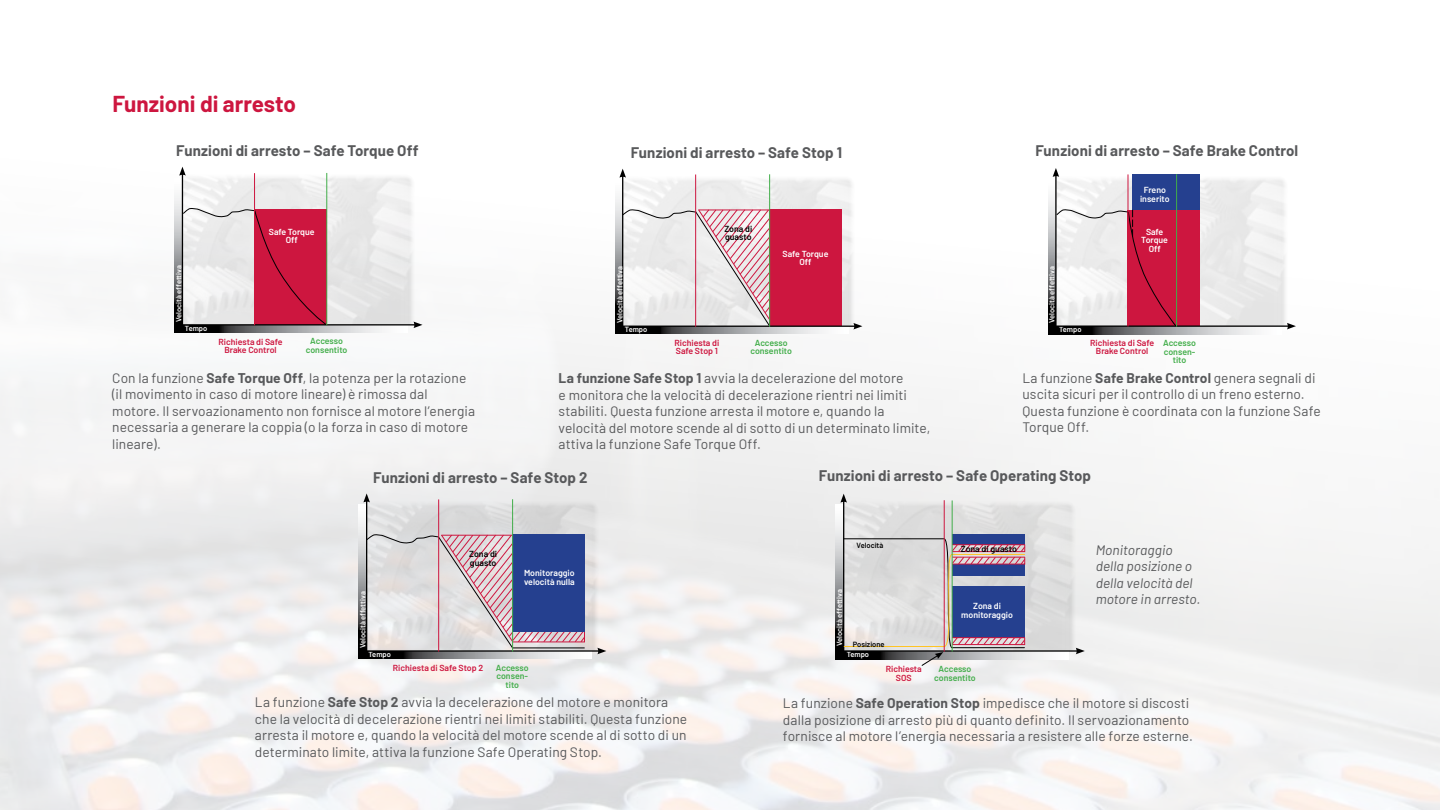
<style>
.page{position:relative;width:1440px;height:810px;background:#fff}
.page>*{position:absolute;margin:0;border:0;box-sizing:border-box;transform-origin:0 0}
.t1{font:700 22.5px "Barlow";color:#cd163f}
.t2{font:700 15px "Barlow";letter-spacing:.005em;color:#58595b}
.t3{font:13.75px/16.5px "Barlow";letter-spacing:.005em;color:#58595b}
.t4{font:italic 13.75px/16.5px "Barlow";letter-spacing:.005em;color:#58595b}
.t5{font:600 8.75px/8.8px "Barlow";color:#cd163f;text-align:center}
.t6{font:600 8.75px/8.8px "Barlow";color:#fff;text-align:center}
.t7{font:600 8.75px/8.8px "Barlow";color:#41ad49;text-align:center}
.t8{font:600 8.75px/8.2px "Barlow";color:#000}
.t9{font:600 7.5px "Barlow";color:#fff}
.t10{font:600 7.5px "Barlow";color:#000}
.s1{font-weight:700}
</style>
<div class="page">
<img style="left:0;top:166px;width:1440px;height:644px">
<img style="left:623px;top:175px;width:233px;height:151px">
<div style="left:770px;top:210px;width:72px;height:116px;background:#cd163f"></div>
<svg style="left:615px;top:179px;width:7px;height:147px"></svg>
<svg style="left:615px;top:326px;width:233px;height:8px;background:#898a8c"></svg>
<hr style="left:622px;top:176px;width:1px;height:150px;background:#000">
<svg style="left:619px;top:169px;width:7px;height:9px"></svg>
<svg style="left:622px;top:209px;width:149px;height:118px"></svg>
<hr style="left:623px;top:326px;width:232px;height:1px;background:#000">
<svg style="left:853px;top:323px;width:9px;height:6px"></svg>
<hr style="left:695px;top:175px;width:1px;height:152px;background:#cd163f">
<hr style="left:769px;top:174px;width:1px;height:153px;background:#41ad49">
<img style="left:367px;top:500px;width:232px;height:150px">
<svg style="left:359px;top:505px;width:7px;height:146px"></svg>
<svg style="left:359px;top:651px;width:233px;height:8px;background:#8a8b8c"></svg>
<hr style="left:366px;top:500px;width:1px;height:151px;background:#000">
<svg style="left:363px;top:493px;width:7px;height:9px"></svg>
<hr style="left:367px;top:650px;width:232px;height:2px;background:#000">
<svg style="left:597px;top:648px;width:9px;height:6px"></svg>
<hr style="left:438px;top:499px;width:1px;height:153px;background:#cd163f">
<svg style="left:367px;top:534px;width:218px;height:115px;background:#dbcfd2"></svg>
<div style="left:512px;top:535px;width:73px;height:97px;background:#25408f"></div>
<hr style="left:512px;top:499px;width:1px;height:153px;background:#41ad49">
<img style="left:1057px;top:175px;width:232px;height:150px">
<svg style="left:1048px;top:180px;width:8px;height:147px"></svg>
<svg style="left:1048px;top:327px;width:233px;height:7px;background:#8b8b8d"></svg>
<hr style="left:1055px;top:175px;width:2px;height:151px;background:#000">
<svg style="left:1053px;top:168px;width:6px;height:9px"></svg>
<div style="left:1128px;top:210px;width:72px;height:116px;background:#cd163f"></div>
<div style="left:1133px;top:174px;width:67px;height:36px;background:#25408f"></div>
<hr style="left:1056px;top:325px;width:233px;height:2px;background:#000">
<svg style="left:1287px;top:323px;width:9px;height:6px"></svg>
<hr style="left:1128px;top:174px;width:1px;height:153px;background:#cd163f">
<hr style="left:1176px;top:174px;width:1px;height:153px;background:#41ad49">
<svg style="left:1056px;top:209px;width:121px;height:118px"></svg>
<img style="left:183px;top:174px;width:233px;height:150px">
<svg style="left:175px;top:178px;width:7px;height:147px"></svg>
<svg style="left:175px;top:325px;width:233px;height:8px;background:#8a8b8d"></svg>
<hr style="left:182px;top:174px;width:1px;height:151px;background:#000">
<svg style="left:179px;top:167px;width:7px;height:9px"></svg>
<svg style="left:183px;top:207px;width:143px;height:117px;background:#d98296"></svg>
<hr style="left:182px;top:324px;width:234px;height:2px;background:#000">
<svg style="left:413px;top:322px;width:9px;height:6px"></svg>
<hr style="left:254px;top:173px;width:1px;height:152px;background:#cd163f">
<hr style="left:326px;top:173px;width:1px;height:152px;background:#41ad49">
<img style="left:844px;top:500px;width:233px;height:150px">
<svg style="left:836px;top:505px;width:7px;height:147px"></svg>
<svg style="left:836px;top:652px;width:233px;height:7px"></svg>
<hr style="left:843px;top:501px;width:1px;height:150px;background:#000">
<svg style="left:840px;top:494px;width:7px;height:9px"></svg>
<hr style="left:844px;top:650px;width:234px;height:2px;background:#000">
<svg style="left:1076px;top:648px;width:9px;height:6px"></svg>
<div style="left:953px;top:534px;width:72px;height:10px;background:#25408f"></div>
<hr style="left:944px;top:500px;width:1px;height:152px;background:#cd163f">
<svg style="left:843px;top:538px;width:183px;height:129px;background:#abaaba"></svg>
<hr style="left:952px;top:637px;width:73px;height:1px;background:#cd163f">
<hr style="left:952px;top:500px;width:1px;height:152px;background:#41ad49">
<h1 class="t1" style="left:112px;top:87px;width:185px">Funzioni di arresto</h1>
<p class="t2" style="left:176px;top:139px;width:244px">Funzioni di arresto – Safe Torque Off</p>
<p class="t2" style="left:631px;top:141px;width:213px">Funzioni di arresto – Safe Stop 1</p>
<p class="t2" style="left:1035px;top:139px;width:264px">Funzioni di arresto – Safe Brake Control</p>
<p class="t6" style="left:1140px;top:185px;width:31px">Freno inserito</p>
<p class="t9" style="left:173px;top:322px;width:58px;rotate:-90deg">Velocità effettiva</p>
<p class="t6" style="left:269px;top:226px;width:47px">Safe Torque<br>Off</p>
<p class="t9" style="left:614px;top:323px;width:58px;rotate:-90deg">Velocità effettiva</p>
<p class="t8" style="left:724px;top:224px;width:29px">Zona di guasto</p>
<p class="t6" style="left:783px;top:248px;width:47px">Safe Torque<br>Off</p>
<p class="t9" style="left:1046px;top:323px;width:58px;rotate:-90deg">Velocità effettiva</p>
<p class="t6" style="left:1141px;top:226px;width:28px">Safe<br>Torque<br>Off</p>
<p class="t9" style="left:185px;top:323px;width:24px">Tempo</p>
<p class="t9" style="left:625px;top:324px;width:24px">Tempo</p>
<p class="t9" style="left:1059px;top:324px;width:24px">Tempo</p>
<p class="t5" style="left:219px;top:336px;width:65px">Richiesta di Safe<br>Brake Control</p>
<p class="t7" style="left:306px;top:336px;width:43px">Accesso consentito</p>
<p class="t5" style="left:674px;top:337px;width:46px;text-align:left">Richiesta di<br>Safe Stop 1</p>
<p class="t7" style="left:750px;top:337px;width:43px">Accesso consentito</p>
<p class="t5" style="left:1090px;top:337px;width:65px">Richiesta di Safe<br>Brake Control</p>
<p class="t7" style="left:1163px;top:338px;width:34px">Accesso consen&shy;tito</p>
<p class="t3" style="left:112px;top:369px;width:364px">Con la funzione <span class="s1">Safe Torque Off</span>, la potenza per la rotazione (il movimento in caso di motore lineare) è rimossa dal motore. Il servoazionamento non fornisce al motore l’energia necessaria a generare la coppia (o la forza in caso di motore lineare).</p>
<p class="t3" style="left:559px;top:369px;width:373px"><span class="s1">La funzione Safe Stop 1</span> avvia la decelerazione del motore<br>e monitora che la velocità di decelerazione rientri nei limiti stabiliti. Questa funzione arresta il motore e, quando la velocità del motore scende al di sotto di un determinato limite, attiva la funzione Safe Torque Off.</p>
<p class="t3" style="left:1022px;top:369px;width:300px">La funzione <span class="s1">Safe Brake Control</span> genera segnali di uscita sicuri per il controllo di un freno esterno.<br>Questa funzione è coordinata con la funzione Safe Torque Off.</p>
<p class="t2" style="left:373px;top:466px;width:216px">Funzioni di arresto – Safe Stop 2</p>
<p class="t2" style="left:819px;top:464px;width:274px">Funzioni di arresto – Safe Operating Stop</p>
<p class="t9" style="left:357px;top:648px;width:58px;rotate:-90deg">Velocità effettiva</p>
<p class="t8" style="left:469px;top:549px;width:29px;line-height:8.8px">Zona di guasto</p>
<p class="t6" style="left:524px;top:568px;width:52px;text-align:left">Monitoraggio velocità nulla</p>
<p class="t10" style="left:857px;top:540px;width:28px">Velocità</p>
<p class="t9" style="left:834px;top:646px;width:58px;rotate:-90deg">Velocità effettiva</p>
<p class="t10" style="left:853px;top:639px;width:33px">Posizione</p>
<p class="t8" style="left:961px;top:544px;width:58px">Zona di guasto</p>
<p class="t6" style="left:961px;top:601px;width:53px">Zona di monitoraggio</p>
<p class="t4" style="left:1096px;top:541px;width:106px">Monitoraggio della posizione o della velocità del motore in arresto.</p>
<p class="t9" style="left:369px;top:649px;width:24px">Tempo</p>
<p class="t9" style="left:847px;top:649px;width:24px">Tempo</p>
<p class="t5" style="left:393px;top:663px;width:92px">Richiesta di Safe Stop 2</p>
<p class="t7" style="left:496px;top:662px;width:34px">Accesso consen&shy;tito</p>
<p class="t5" style="left:886px;top:664px;width:38px">Richiesta<br>SOS</p>
<p class="t7" style="left:934px;top:664px;width:43px">Accesso consentito</p>
<p class="t3" style="left:255px;top:693px;width:434px">La funzione <span class="s1">Safe Stop 2</span> avvia la decelerazione del motore e monitora che la velocità di decelerazione rientri nei limiti stabiliti. Questa funzione arresta il motore e, quando la velocità del motore scende al di sotto di un determinato limite, attiva la funzione Safe Operating Stop.</p>
<p class="t3" style="left:783px;top:694px;width:412px">La funzione <span class="s1">Safe Operation Stop</span> impedisce che il motore si discosti dalla posizione di arresto più di quanto definito. Il servoazionamento fornisce al motore l’energia necessaria a resistere alle forze esterne.</p>
</div>
